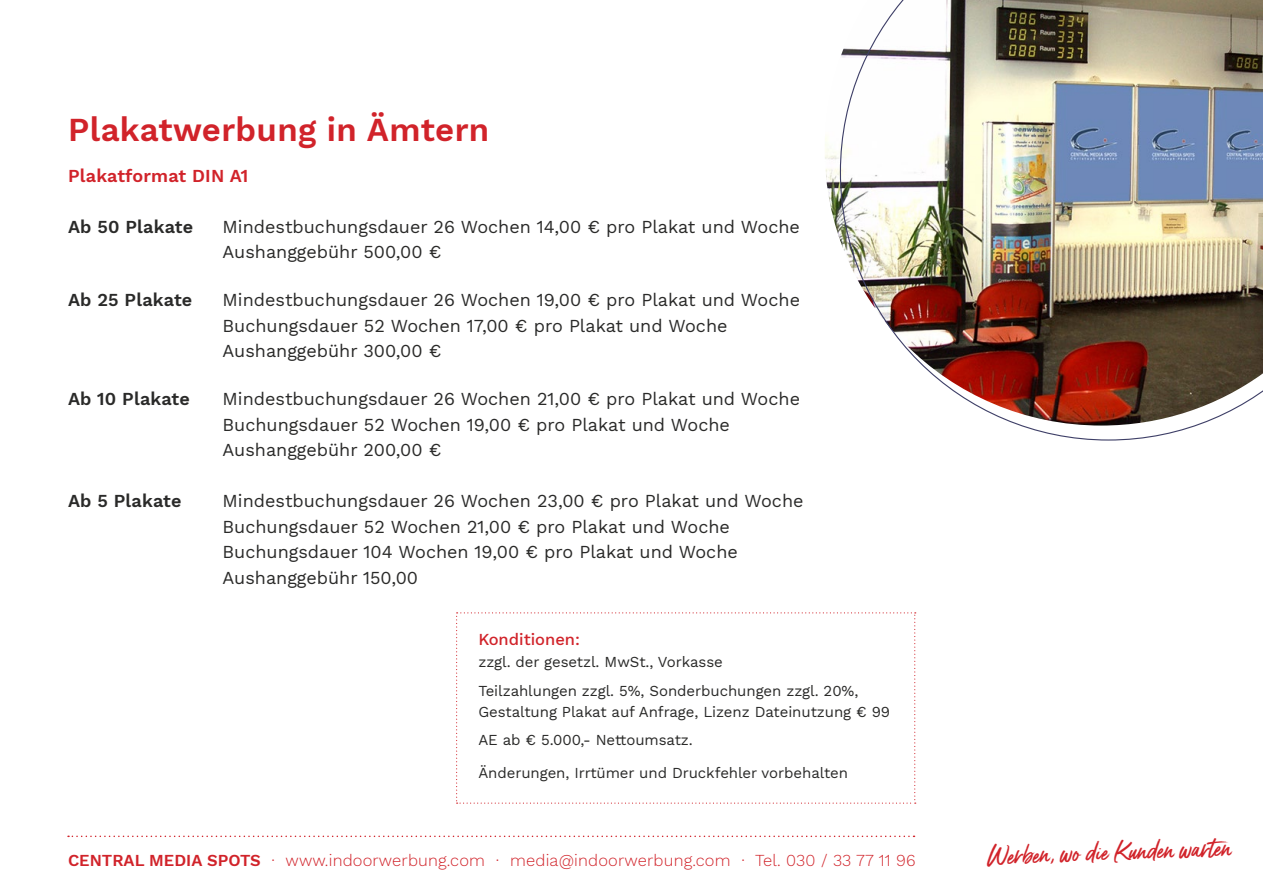
<style>
.page{position:relative;width:1263px;height:893px;background:#fff}
.page>*{position:absolute;margin:0;border:0;box-sizing:border-box;transform-origin:0 0}
.t1{font:600 33px "Work Sans";letter-spacing:.01em;color:#d1232a}
.t2{font:25.5px "Gotcha";color:#d1232a}
.t3{font:18px "Work Sans";color:#2a2a29}
.t4{font:600 18px "Work Sans";letter-spacing:.01em;color:#2a2a29}
.t5{font:600 18px "Work Sans";letter-spacing:.01em;color:#d1232a}
.t6{font:300 16.5px "Work Sans";letter-spacing:.01em;color:#d1232a}
.t7{font:500 16.5px "Work Sans";color:#d1232a}
.t8{font:15px/21px "Work Sans";letter-spacing:-.005em;color:#2a2a29}
.s1{font-weight:600}
</style>
<div class="page">
<svg style="left:456px;top:612px;width:460px;height:192px"></svg>
<svg style="left:68px;top:836px;width:846px;height:1px"></svg>
<img style="left:840px;top:0;width:423px;height:441px">
<p class="t1" style="left:68px;top:105px;width:423px">Plakatwerbung in Ämtern</p>
<p class="t5" style="left:68px;top:162px;width:182px">Plakatformat DIN A1</p>
<p class="t4" style="left:68px;top:213px;width:127px">Ab 50 Plakate</p>
<p class="t3" style="left:223px;top:213px;width:579px">Mindestbuchungsdauer 26 Wochen 14,00 € pro Plakat und Woche</p>
<p class="t3" style="left:223px;top:238px;width:220px">Aushanggebühr 500,00 €</p>
<p class="t4" style="left:68px;top:286px;width:126px">Ab 25 Plakate</p>
<p class="t3" style="left:223px;top:286px;width:579px">Mindestbuchungsdauer 26 Wochen 19,00 € pro Plakat und Woche</p>
<p class="t3" style="left:223px;top:312px;width:506px">Buchungsdauer 52 Wochen 17,00 € pro Plakat und Woche</p>
<p class="t3" style="left:223px;top:337px;width:220px">Aushanggebühr 300,00 €</p>
<p class="t4" style="left:68px;top:385px;width:123px">Ab 10 Plakate</p>
<p class="t3" style="left:223px;top:385px;width:579px">Mindestbuchungsdauer 26 Wochen 21,00 € pro Plakat und Woche</p>
<p class="t3" style="left:223px;top:411px;width:509px">Buchungsdauer 52 Wochen 19,00 € pro Plakat und Woche</p>
<p class="t3" style="left:223px;top:436px;width:220px">Aushanggebühr 200,00 €</p>
<p class="t4" style="left:68px;top:487px;width:115px">Ab 5 Plakate</p>
<p class="t3" style="left:223px;top:487px;width:582px">Mindestbuchungsdauer 26 Wochen 23,00 € pro Plakat und Woche</p>
<p class="t3" style="left:223px;top:513px;width:509px">Buchungsdauer 52 Wochen 21,00 € pro Plakat und Woche</p>
<p class="t3" style="left:223px;top:538px;width:517px">Buchungsdauer 104 Wochen 19,00 € pro Plakat und Woche</p>
<p class="t3" style="left:223px;top:564px;width:197px">Aushanggebühr 150,00</p>
<p class="t7" style="left:478px;top:626px;width:103px">Konditionen:</p>
<p class="t8" style="left:478px;top:651px;width:246px">zzgl. der gesetzl. MwSt., Vorkasse</p>
<p class="t8" style="left:478px;top:679px;width:413px">Teilzahlungen zzgl. 5%, Sonderbuchungen zzgl. 20%,<br>Gestaltung Plakat auf Anfrage, Lizenz Dateinutzung € 99</p>
<p class="t8" style="left:478px;top:729px;width:216px">AE ab € 5.000,- Nettoumsatz.</p>
<p class="t8" style="left:478px;top:762px;width:371px">Änderungen, Irrtümer und Druckfehler vorbehalten</p>
<p class="t6" style="left:68px;top:848px;width:849px"><span class="s1">CENTRAL MEDIA SPOTS</span> · www.indoorwerbung.com · media@indoorwerbung.com · Tel. 030 / 33 77 11 96</p>
<p class="t2" style="left:986px;top:839px;width:245px;rotate:-2deg">Werben, wo die Kunden warten</p>
</div>
